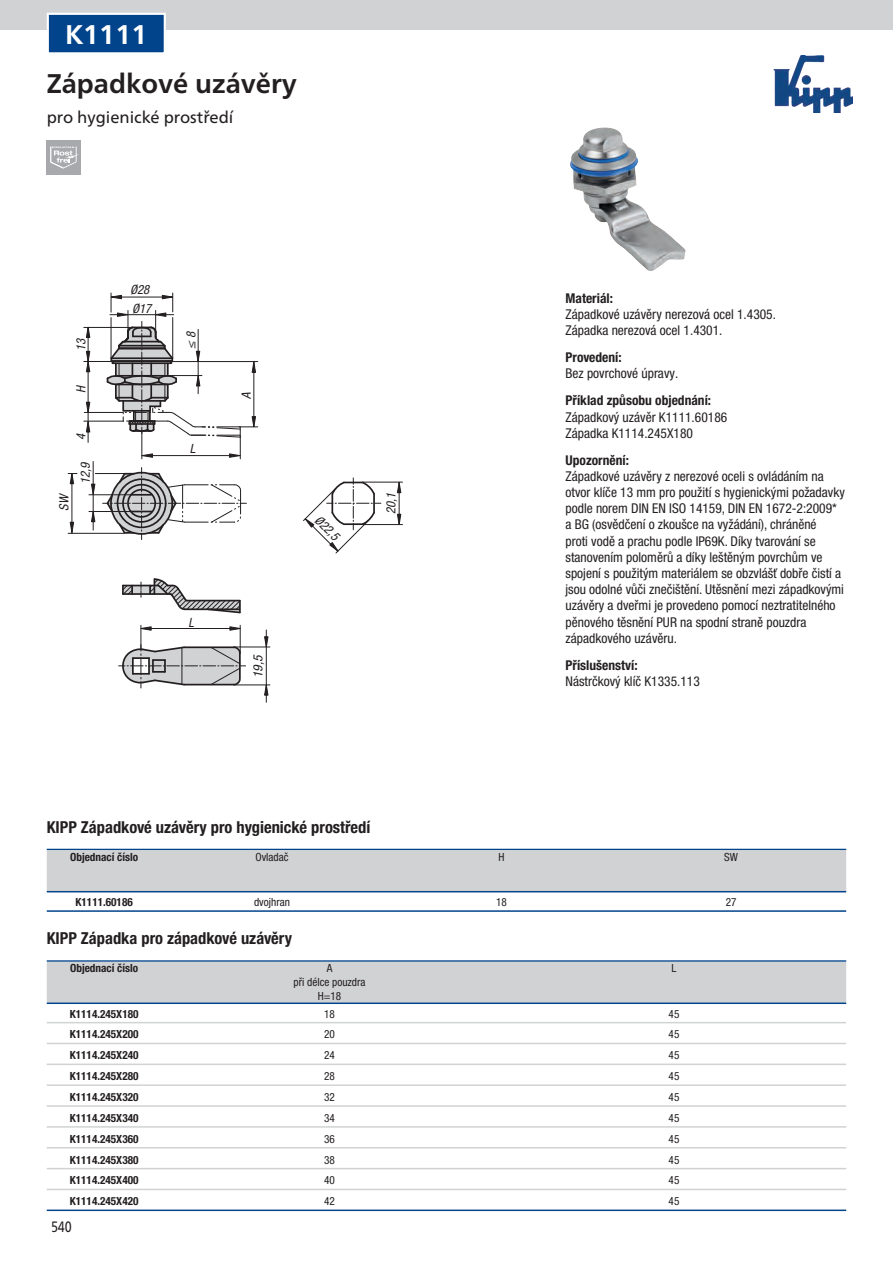
<style>
.page{position:relative;width:893px;height:1263px;background:#fff}
.page>*{position:absolute;margin:0;border:0;box-sizing:border-box;transform-origin:0 0}
.t1{font:700 27px "Frutiger Neue LTW1 G";color:#231f20}
.t2{font:700 27px "Frutiger Neue LTW1 G";color:#fff}
.t3{font:700 condensed 16.5px "Helvetica Neue LTW1 G";color:#231f20}
.t4{font:16.5px "Frutiger Neue LTW1 G";color:#231f20}
.t5{font:15px "Frutiger Neue LTW1 G";color:#231f20;scale:.81 1}
.t6{font:condensed 13.5px/16.2px "Helvetica Neue LTW1 G";color:#231f20}
.t7{font:700 condensed 13.5px "Helvetica Neue LTW1 G";color:#231f20}
.t8{font:italic condensed 12.75px/18.5px "Helvetica Neue LTW1 G";color:#231f20}
.t9{font:italic condensed 12.75px "Helvetica Neue LTW1 G";color:#231f20;scale:1.05 1}
.t10{font:italic condensed 12.75px "Helvetica Neue LTW1 G";color:#231f20;scale:.95 1}
.t11{font:700 condensed 11.25px "Helvetica Neue LTW1 G";color:#231f20}
.t12{font:condensed 11.25px/14px "Helvetica Neue LTW1 G";color:#231f20;text-align:center}
</style>
<div class="page">
<div style="left:0;top:0;width:893px;height:30px;background:#d1d2d4"></div>
<img style="left:773px;top:55px;width:79px;height:58px">
<img style="left:570px;top:128px;width:115px;height:143px">
<hr style="left:234px;top:684px;width:36px;height:1px;background:#231f20">
<hr style="left:234px;top:646px;width:36px;height:1px;background:#231f20">
<hr style="left:266px;top:630px;width:1px;height:72px;background:#231f20">
<hr style="left:363px;top:482px;width:39px;height:1px;background:#231f20">
<hr style="left:363px;top:524px;width:39px;height:1px;background:#231f20">
<hr style="left:399px;top:482px;width:1px;height:42px;background:#231f20">
<svg style="left:122px;top:578px;width:119px;height:36px"></svg>
<hr style="left:93px;top:461px;width:1px;height:69px;background:#231f20">
<hr style="left:68px;top:533px;width:56px;height:1px;background:#231f20">
<svg style="left:396px;top:481px;width:6px;height:12px"></svg>
<svg style="left:396px;top:513px;width:6px;height:13px"></svg>
<svg style="left:303px;top:478px;width:78px;height:76px"></svg>
<svg style="left:264px;top:680px;width:5px;height:16px"></svg>
<svg style="left:264px;top:636px;width:5px;height:16px"></svg>
<svg style="left:118px;top:625px;width:128px;height:63px"></svg>
<svg style="left:90px;top:467px;width:156px;height:73px"></svg>
<hr style="left:71px;top:473px;width:1px;height:60px;background:#231f20">
<svg style="left:68px;top:473px;width:9px;height:12px"></svg>
<svg style="left:69px;top:521px;width:6px;height:13px"></svg>
<hr style="left:89px;top:494px;width:42px;height:1px;background:#231f20">
<hr style="left:89px;top:511px;width:43px;height:1px;background:#231f20">
<svg style="left:84px;top:293px;width:174px;height:166px"></svg>
<hr style="left:168px;top:375px;width:34px;height:1px;background:#231f20">
<hr style="left:198px;top:329px;width:1px;height:65px;background:#231f20">
<div style="left:47px;top:140px;width:34px;height:34px;background:#a8a9ad"></div>
<svg style="left:50px;top:146px;width:29px;height:23px"></svg>
<div style="left:48px;top:14px;width:117px;height:39px;background:#01448c"></div>
<div style="left:47px;top:13px;width:119px;height:41px;border:2px solid #fff"></div>
<hr style="left:47px;top:849px;width:799px;height:1px;background:#01448c">
<div style="left:47px;top:850px;width:799px;height:41px;background:#d1d2d4"></div>
<hr style="left:47px;top:891px;width:799px;height:1px;background:#01448c">
<hr style="left:47px;top:910px;width:799px;height:2px;background:#01448c">
<hr style="left:47px;top:960px;width:799px;height:2px;background:#01448c">
<div style="left:47px;top:962px;width:799px;height:41px;background:#d1d2d4"></div>
<hr style="left:47px;top:1002px;width:799px;height:2px;background:#01448c">
<hr style="left:47px;top:1022px;width:799px;height:1px;background:#d1d2d4">
<hr style="left:47px;top:1043px;width:799px;height:1px;background:#d1d2d4">
<hr style="left:47px;top:1063px;width:799px;height:2px;background:#d1d2d4">
<hr style="left:47px;top:1084px;width:799px;height:2px;background:#d1d2d4">
<hr style="left:47px;top:1105px;width:799px;height:2px;background:#d1d2d4">
<hr style="left:47px;top:1126px;width:799px;height:1px;background:#d1d2d4">
<hr style="left:47px;top:1147px;width:799px;height:1px;background:#d1d2d4">
<hr style="left:47px;top:1168px;width:799px;height:1px;background:#d1d2d4">
<hr style="left:47px;top:1189px;width:799px;height:1px;background:#d1d2d4">
<hr style="left:47px;top:1209px;width:799px;height:2px;background:#01448c">
<h1 class="t2" style="left:65px;top:18px;width:84px">K1111</h1>
<h1 class="t1" style="left:47px;top:67px;width:251px">Západkové uzávěry</h1>
<p class="t4" style="left:47px;top:107px;width:188px">pro hygienické prostředí</p>
<p class="t8" style="left:72px;top:351px;width:15px;rotate:-90deg">13</p>
<p class="t8" style="left:72px;top:393px;width:9px;rotate:-90deg">H</p>
<p class="t8" style="left:72px;top:440px;width:8px;rotate:-90deg">4</p>
<p class="t8" style="left:55px;top:510px;width:19px;rotate:-90deg">SW</p>
<p class="t8" style="left:76px;top:484px;width:24px;rotate:-90deg">12,9</p>
<p class="t8" style="left:130px;top:280px;width:23px">Ø28<br>Ø17</p>
<p class="t8" style="left:182px;top:349px;width:19px;rotate:-90deg">≤ 8</p>
<p class="t8" style="left:190px;top:439px;width:7px">L</p>
<p class="t10" style="left:188px;top:615px;width:7px">L</p>
<p class="t8" style="left:237px;top:399px;width:8px;rotate:-90deg">A</p>
<p class="t9" style="left:251px;top:678px;width:24px;rotate:-90deg">19,5</p>
<p class="t8" style="left:323px;top:511px;width:30px;rotate:45deg">Ø22,5</p>
<p class="t8" style="left:382px;top:514px;width:23px;rotate:-90deg">20,1</p>
<p class="t7" style="left:566px;top:290px;width:49px">Materiál:</p>
<p class="t6" style="left:566px;top:306px;width:212px">Západkové uzávěry nerezová ocel 1.4305.<br>Západka nerezová ocel 1.4301.</p>
<p class="t7" style="left:566px;top:349px;width:58px">Provedení:</p>
<p class="t6" style="left:566px;top:366px;width:114px">Bez povrchové úpravy.</p>
<p class="t7" style="left:566px;top:392px;width:147px">Příklad způsobu objednání:</p>
<p class="t6" style="left:566px;top:409px;width:163px">Západkový uzávěr K1111.60186<br>Západka K1114.245X180</p>
<p class="t7" style="left:566px;top:452px;width:65px">Upozornění:</p>
<p class="t6" style="left:566px;top:468px;width:281px">Západkové uzávěry z nerezové oceli s ovládáním na otvor klíče 13 mm pro použití s hygienickými požadavky podle norem DIN EN ISO 14159, DIN EN 1672-2:2009* a BG (osvědčení o zkoušce na vyžádání), chráněné<br>proti vodě a prachu podle IP69K. Díky tvarování se stanovením poloměrů a díky leštěným povrchům ve spojení s použitým materiálem se obzvlášť dobře čistí a jsou odolné vůči znečištění. Utěsnění mezi západkovými uzávěry a dveřmi je provedeno pomocí neztratitelného pěnového těsnění PUR na spodní straně pouzdra západkového uzávěru.</p>
<p class="t7" style="left:566px;top:657px;width:74px">Příslušenství:</p>
<p class="t6" style="left:566px;top:673px;width:136px">Nástrčkový klíč K1335.113</p>
<p class="t3" style="left:47px;top:817px;width:325px">KIPP Západkové uzávěry pro hygienické prostředí</p>
<p class="t11" style="left:70px;top:850px;width:70px">Objednací číslo</p>
<p class="t12" style="left:255px;top:850px;width:35px">Ovladač</p>
<p class="t12" style="left:498px;top:850px;width:8px">H</p>
<p class="t12" style="left:724px;top:850px;width:15px">SW</p>
<p class="t11" style="left:75px;top:895px;width:59px">K1111.60186</p>
<p class="t12" style="left:254px;top:895px;width:37px">dvojhran</p>
<p class="t12" style="left:496px;top:895px;width:12px">18</p>
<p class="t12" style="left:726px;top:895px;width:12px">27</p>
<p class="t3" style="left:47px;top:928px;width:247px">KIPP Západka pro západkové uzávěry</p>
<p class="t11" style="left:70px;top:961px;width:70px">Objednací číslo</p>
<p class="t12" style="left:327px;top:961px;width:7px">A</p>
<p class="t12" style="left:671px;top:961px;width:6px">L</p>
<p class="t12" style="left:294px;top:975px;width:73px">při délce pouzdra<br>H=18</p>
<p class="t11" style="left:70px;top:1007px;width:70px">K1114.245X180</p>
<p class="t12" style="left:324px;top:1007px;width:12px">18</p>
<p class="t12" style="left:669px;top:1007px;width:12px">45</p>
<p class="t11" style="left:70px;top:1028px;width:70px">K1114.245X200</p>
<p class="t12" style="left:324px;top:1027px;width:12px">20</p>
<p class="t12" style="left:669px;top:1027px;width:12px">45</p>
<p class="t11" style="left:70px;top:1048px;width:70px">K1114.245X240</p>
<p class="t12" style="left:324px;top:1048px;width:12px">24</p>
<p class="t12" style="left:669px;top:1048px;width:12px">45</p>
<p class="t11" style="left:70px;top:1069px;width:70px">K1114.245X280</p>
<p class="t12" style="left:324px;top:1069px;width:12px">28</p>
<p class="t12" style="left:669px;top:1069px;width:12px">45</p>
<p class="t11" style="left:70px;top:1090px;width:70px">K1114.245X320</p>
<p class="t12" style="left:324px;top:1090px;width:12px">32</p>
<p class="t12" style="left:669px;top:1090px;width:12px">45</p>
<p class="t11" style="left:70px;top:1111px;width:70px">K1114.245X340</p>
<p class="t12" style="left:324px;top:1111px;width:12px">34</p>
<p class="t12" style="left:669px;top:1111px;width:12px">45</p>
<p class="t11" style="left:70px;top:1132px;width:70px">K1114.245X360</p>
<p class="t12" style="left:324px;top:1132px;width:12px">36</p>
<p class="t12" style="left:669px;top:1132px;width:12px">45</p>
<p class="t11" style="left:70px;top:1153px;width:70px">K1114.245X380</p>
<p class="t12" style="left:324px;top:1153px;width:12px">38</p>
<p class="t12" style="left:669px;top:1153px;width:12px">45</p>
<p class="t11" style="left:70px;top:1174px;width:70px">K1114.245X400</p>
<p class="t12" style="left:324px;top:1173px;width:12px">40</p>
<p class="t12" style="left:669px;top:1173px;width:12px">45</p>
<p class="t11" style="left:70px;top:1194px;width:70px">K1114.245X420</p>
<p class="t12" style="left:324px;top:1194px;width:12px">42</p>
<p class="t12" style="left:669px;top:1194px;width:12px">45</p>
<p class="t5" style="left:51px;top:1218px;width:27px">540</p>
</div>
